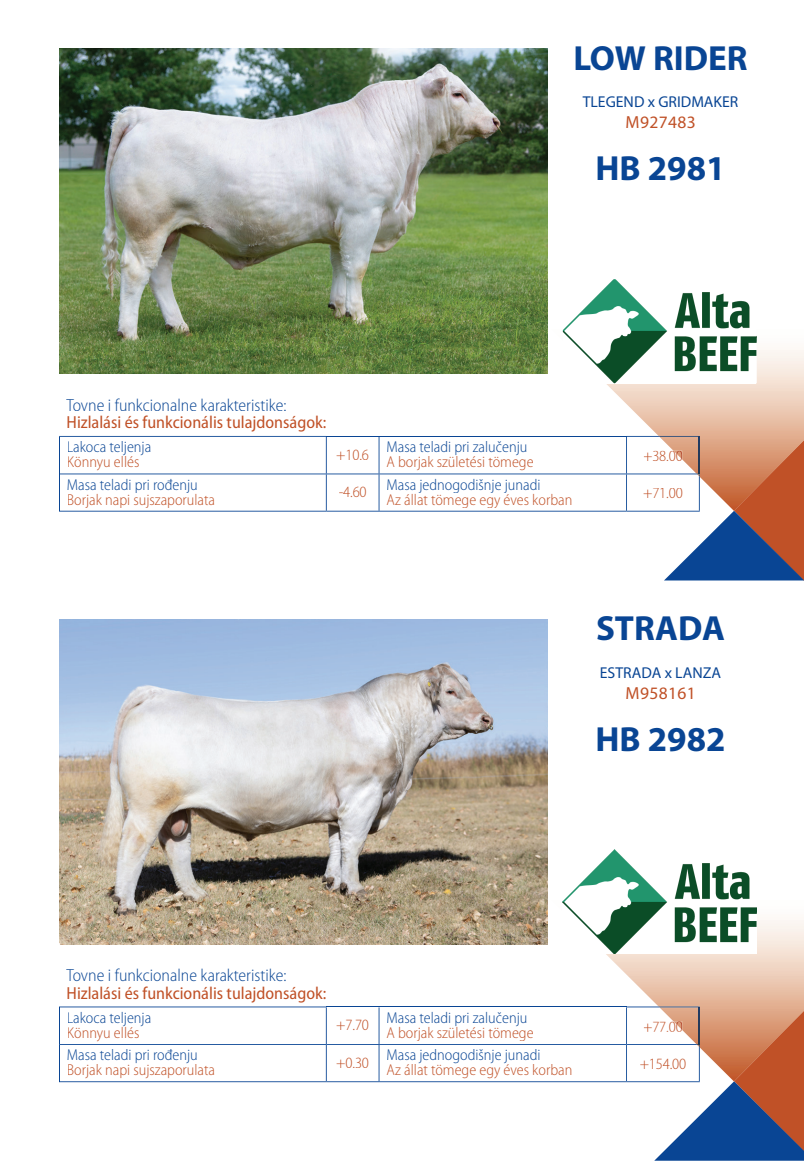
<style>
.page{position:relative;width:804px;height:1161px;background:#fff}
.page>*{position:absolute;margin:0;border:0;box-sizing:border-box;transform-origin:0 0}
.t1{font:700 35px "Myriad Pro";color:#094594}
.t2{font:semi-condensed 17.5px "Myriad Pro";color:#c05127}
.t3{font:300 semi-condensed 17.5px "Myriad Pro";color:#094594}
.t4{font:17.5px "Myriad Pro";letter-spacing:.02em;color:#c05127}
.t5{font:300 semi-condensed 15.75px "Myriad Pro";color:#c05127}
.t6{font:300 semi-condensed 15.75px "Myriad Pro";color:#094594}
.t7{font:15.75px "Myriad Pro";color:#094594}
</style>
<div class="page">
<svg style="left:547px;top:896px;width:257px;height:110px"></svg>
<img style="left:60px;top:619px;width:487px;height:325px">
<svg style="left:59px;top:1006px;width:745px;height:155px"></svg>
<img style="left:563px;top:850px;width:193px;height:104px">
<svg style="left:547px;top:325px;width:257px;height:111px"></svg>
<img style="left:60px;top:49px;width:487px;height:325px">
<svg style="left:59px;top:436px;width:745px;height:144px"></svg>
<img style="left:756px;top:325px;width:1px;height:58px">
<img style="left:563px;top:279px;width:193px;height:104px">
<h1 class="t1" style="left:573px;top:35px;width:176px">LOW RIDER</h1>
<p class="t7" style="left:582px;top:92px;width:157px">TLEGEND x GRIDMAKER</p>
<p class="t4" style="left:625px;top:112px;width:72px">M927483</p>
<h1 class="t1" style="left:595px;top:146px;width:132px">HB 2981</h1>
<p class="t3" style="left:66px;top:394px;width:221px">Tovne i funkcionalne karakteristike:</p>
<p class="t2" style="left:66px;top:411px;width:261px">Hizlalási és funkcionális tulajdonságok:</p>
<p class="t6" style="left:67px;top:438px;width:86px">Lakoca teljenja</p>
<p class="t5" style="left:67px;top:452px;width:74px">Könnyu ellés</p>
<p class="t6" style="left:67px;top:475px;width:132px">Masa teladi pri rođenju</p>
<p class="t5" style="left:67px;top:490px;width:150px">Borjak napi sujszaporulata</p>
<p class="t5" style="left:336px;top:445px;width:34px">+10.6</p>
<p class="t6" style="left:386px;top:438px;width:142px">Masa teladi pri zalučenju</p>
<p class="t5" style="left:386px;top:452px;width:149px">A borjak születési tömege</p>
<p class="t5" style="left:339px;top:482px;width:29px">-4.60</p>
<p class="t6" style="left:386px;top:475px;width:156px">Masa jednogodišnje junadi</p>
<p class="t5" style="left:386px;top:490px;width:187px">Az állat tömege egy éves korban</p>
<p class="t5" style="left:643px;top:446px;width:41px">+38.00</p>
<p class="t5" style="left:643px;top:484px;width:41px">+71.00</p>
<h1 class="t1" style="left:596px;top:605px;width:130px">STRADA</h1>
<p class="t7" style="left:600px;top:663px;width:123px">ESTRADA x LANZA</p>
<p class="t4" style="left:625px;top:682px;width:72px">M958161</p>
<h1 class="t1" style="left:595px;top:716px;width:132px">HB 2982</h1>
<p class="t3" style="left:66px;top:965px;width:221px">Tovne i funkcionalne karakteristike:</p>
<p class="t2" style="left:66px;top:982px;width:261px">Hizlalási és funkcionális tulajdonságok:</p>
<p class="t6" style="left:67px;top:1008px;width:86px">Lakoca teljenja</p>
<p class="t5" style="left:67px;top:1023px;width:74px">Könnyu ellés</p>
<p class="t6" style="left:67px;top:1045px;width:132px">Masa teladi pri rođenju</p>
<p class="t5" style="left:67px;top:1060px;width:150px">Borjak napi sujszaporulata</p>
<p class="t5" style="left:336px;top:1015px;width:34px">+7.70</p>
<p class="t6" style="left:386px;top:1008px;width:142px">Masa teladi pri zalučenju</p>
<p class="t5" style="left:386px;top:1023px;width:149px">A borjak születési tömege</p>
<p class="t5" style="left:336px;top:1053px;width:34px">+0.30</p>
<p class="t6" style="left:386px;top:1045px;width:156px">Masa jednogodišnje junadi</p>
<p class="t5" style="left:386px;top:1060px;width:187px">Az állat tömege egy éves korban</p>
<p class="t5" style="left:643px;top:1017px;width:41px">+77.00</p>
<p class="t5" style="left:639px;top:1054px;width:48px">+154.00</p>
</div>
